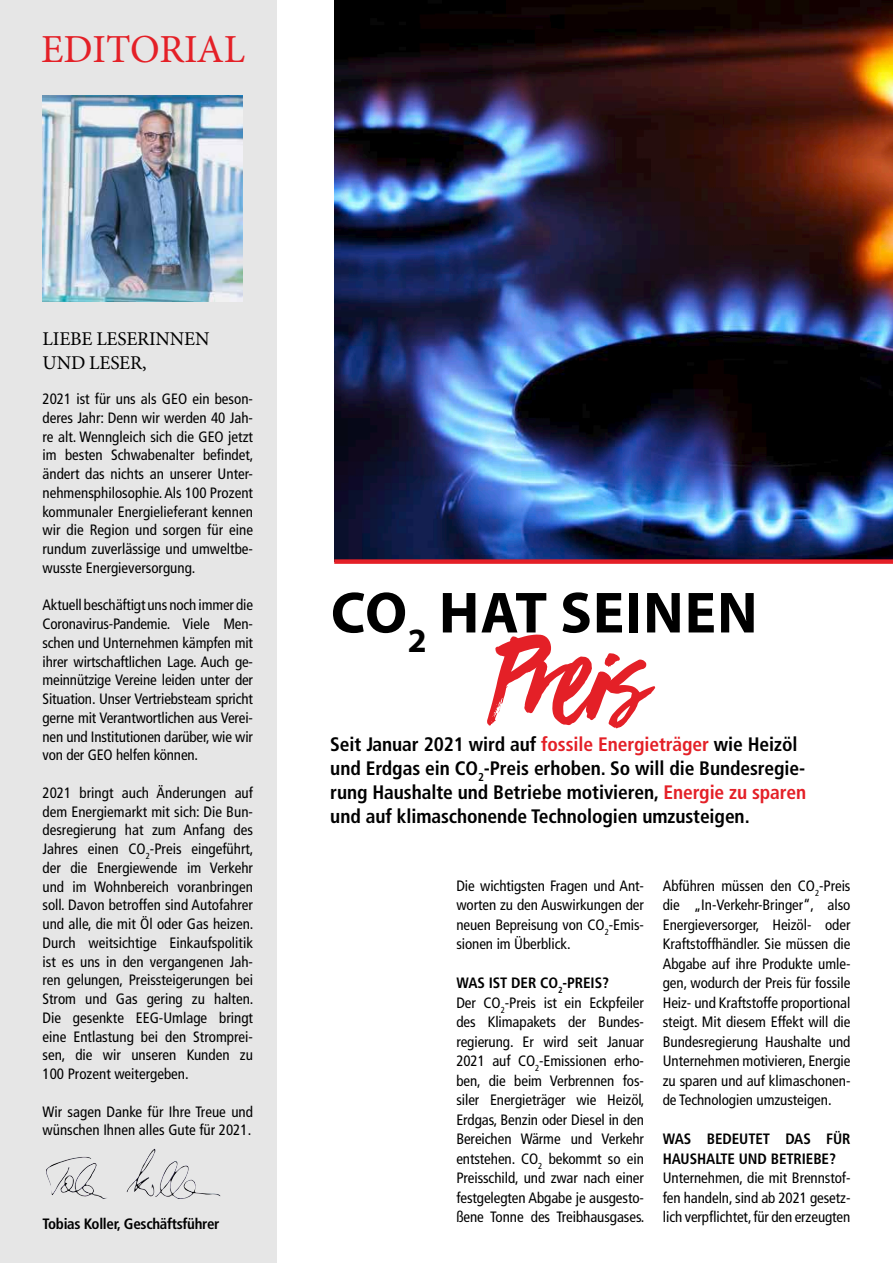
<style>
.page{position:relative;width:893px;height:1263px;background:#fff}
.page>*{position:absolute;margin:0;border:0;box-sizing:border-box;transform-origin:0 0}
.t1{font:135.75px "Viva Beautiful";letter-spacing:-.025em;color:#e42027}
.t2{font:700 58.5px "Myriad Pro";letter-spacing:.02em;color:#000}
.t3{font:39.75px "Minion Pro";letter-spacing:-.005em;color:#e42027}
.t4{font:700 condensed 19.5px/24px "Frutiger LT Com";letter-spacing:-.005em;color:#000}
.t5{font:19.5px/24px "Minion Pro";letter-spacing:-.01em;color:#000}
.t6{font:condensed 15px/18.8px "Frutiger LT Com";letter-spacing:-.005em;color:#000;text-align:justify}
.t7{font:700 condensed 15px/19.5px "Frutiger LT Com";letter-spacing:-.02em;color:#000}
.s1{color:#e42027}
.s2{font-weight:700}
</style>
<div class="page">
<div style="left:0;top:0;width:276px;height:1263px;background:#e6e6e6"></div>
<img style="left:43px;top:96px;width:199px;height:205px">
<img style="left:334px;top:0;width:559px;height:559px">
<img style="left:46px;top:1148px;width:174px;height:51px">
<div style="left:334px;top:559px;width:559px;height:5px;background:#e42027"></div>
<h3 class="t3" style="left:41px;top:23px;width:206px">EDITORIAL</h3>
<h3 class="t5" style="left:43px;top:327px;width:168px">LIEBE LESERINNEN<br>UND LESER,</h3>
<p class="t6" style="left:43px;top:390px;width:213px">2021 ist für uns als GEO ein beson&shy;deres Jahr: Denn wir werden 40 Jah&shy;re alt. Wenngleich sich die GEO jetzt im besten Schwabenalter befindet, ändert das nichts an unserer Unter&shy;nehmensphilosophie. Als 100 Prozent kommunaler Energielieferant kennen wir die Region und sorgen für eine rundum zuverlässige und umweltbe&shy;wusste Energieversorgung.</p>
<p class="t6" style="left:43px;top:596px;width:212px">Aktuell beschäftigt uns noch immer die Coronavirus-Pandemie. Viele Men&shy;schen und Unternehmen kämpfen mit ihrer wirtschaftlichen Lage. Auch ge&shy;meinnützige Vereine leiden unter der Situation. Unser Vertriebsteam spricht gerne mit Verantwortlichen aus Verei&shy;nen und Institutionen darüber, wie wir von der GEO helfen können.</p>
<p class="t6" style="left:43px;top:783px;width:213px">2021 bringt auch Änderungen auf dem Energiemarkt mit sich: Die Bun&shy;desregierung hat zum Anfang des Jahres einen CO<sub>2</sub>-Preis eingeführt, der die Energiewende im Verkehr und im Wohnbereich voranbringen soll. Davon betroffen sind Autofahrer und alle, die mit Öl oder Gas heizen.<br>Durch weitsichtige Einkaufspolitik ist es uns in den vergangenen Jah&shy;ren gelungen, Preissteigerungen bei Strom und Gas gering zu halten.<br>Die gesenkte EEG-Umlage bringt eine Entlastung bei den Stromprei&shy;sen, die wir unseren Kunden zu 100 Prozent weitergeben.</p>
<p class="t6" style="left:43px;top:1102px;width:212px">Wir sagen Danke für Ihre Treue und wünschen Ihnen alles Gute für 2021.</p>
<p class="t7" style="left:43px;top:1214px;width:179px">Tobias Koller, Geschäftsführer</p>
<h2 class="t2" style="left:331px;top:575px;width:428px">CO<sub>2</sub> HAT SEINEN</h2>
<h1 class="t1" style="left:491px;top:589px;width:159px">Preis</h1>
<h3 class="t4" style="left:330px;top:732px;width:477px">Seit Januar 2021 wird auf <span class="s1">fossile Energieträger</span> wie Heizöl und Erdgas ein CO<sub>2</sub>-Preis erhoben. So will die Bundesregie&shy;rung Haushalte und Betriebe motivieren, <span class="s1">Energie zu sparen </span>und auf klimaschonende Technologien umzusteigen.</h3>
<p class="t6" style="left:456px;top:876px;width:189px;line-height:19.5px">Die wichtigsten Fragen und Ant&shy;worten zu den Auswirkungen der neuen Bepreisung von CO<sub>2</sub>-Emis&shy;sionen im Überblick.</p>
<p class="t6" style="left:456px;top:973px;width:190px;line-height:19.5px;text-align:left"><span class="s2">WAS IST DER CO</span><sub>2</sub><span class="s2">-PREIS?<br></span>Der CO<sub>2</sub>-Preis ist ein Eckpfeiler des Klimapakets der Bundes&shy;regierung. Er wird seit Januar<br>2021 auf CO<sub>2</sub>-Emissionen erho&shy;ben, die beim Verbrennen fos&shy;siler Energieträger wie Heizöl,<br>Erdgas, Benzin oder Diesel in den<br>Bereichen Wärme und Verkehr entstehen. CO<sub>2</sub> bekommt so ein<br>Preisschild, und zwar nach einer festgelegten Abgabe je ausgesto&shy;ßene Tonne des Treibhausgases.</p>
<p class="t6" style="left:663px;top:876px;width:189px;line-height:19.5px">Abführen müssen den CO<sub>2</sub>-Preis die „In-Verkehr-Bringer“, also Energieversorger, Heizöl- oder Kraftstoffhändler. Sie müssen die Abgabe auf ihre Produkte umle&shy;gen, wodurch der Preis für fossile Heiz- und Kraftstoffe proportional steigt. Mit diesem Effekt will die Bundesregierung Haushalte und Unternehmen motivieren, Energie zu sparen und auf klimaschonen&shy;de Technologien umzusteigen.</p>
<p class="t7" style="left:663px;top:1129px;width:189px">WAS BEDEUTET DAS FÜR<br>HAUSHALTE UND BETRIEBE?</p>
<p class="t6" style="left:663px;top:1168px;width:189px;line-height:19.5px">Unternehmen, die mit Brennstof&shy;fen handeln, sind ab 2021 gesetz&shy;lich verpflichtet, für den erzeugten</p>
</div>
